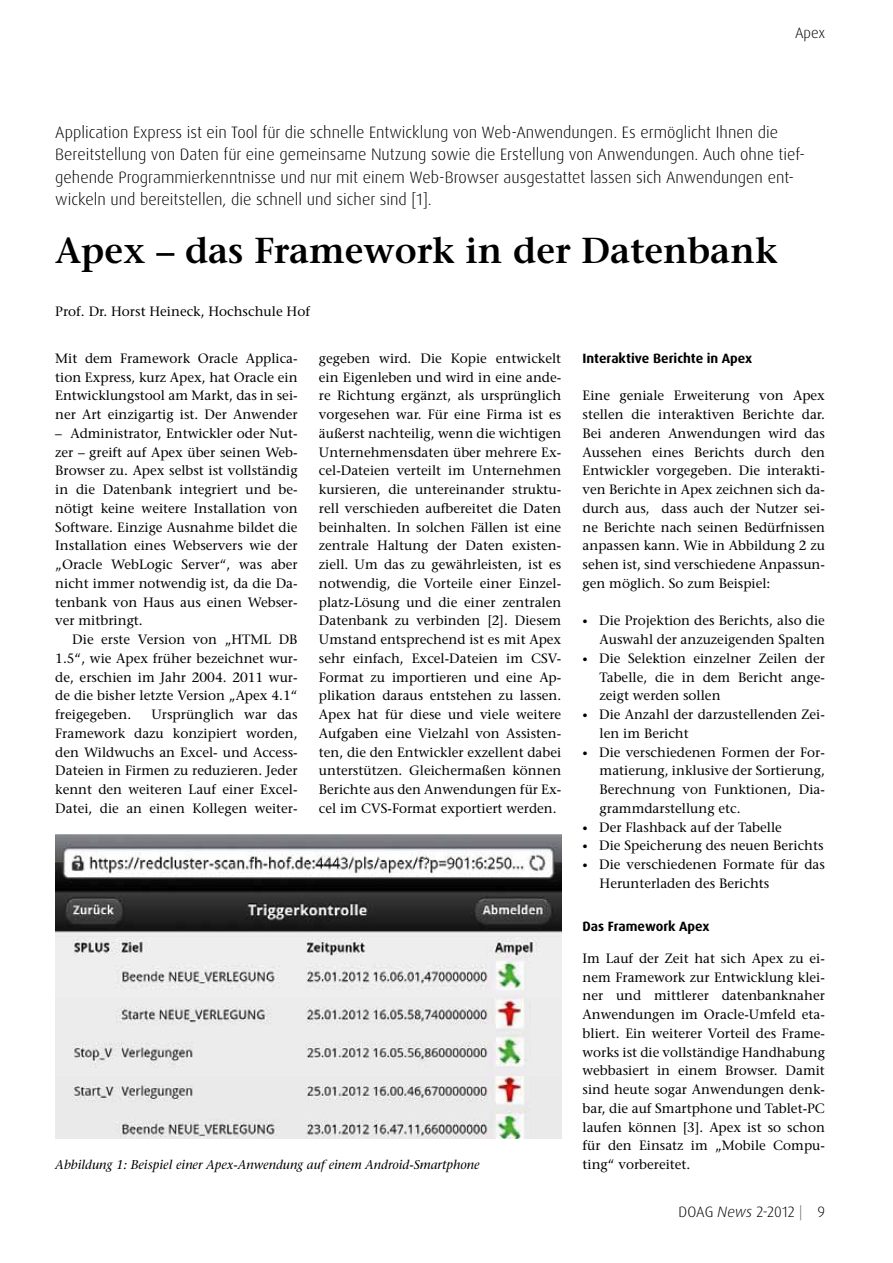
<style>
.page{position:relative;width:893px;height:1263px;background:#fff}
.page>*{position:absolute;margin:0;border:0;box-sizing:border-box;transform-origin:0 0}
.t1{font:600 36px "Stone Serif Std";color:#000}
.t2{font:300 16.5px/22.5px "Dax Pro";color:#000}
.t3{font:300 15px "Dax Pro";color:#000}
.t4{font:500 13.5px/18.8px "Stone Serif Std";color:#000;text-align:justify}
.t5{font:700 13.5px "Dax Pro";color:#000}
.t6{font:italic 500 12.75px "Stone Serif Std";color:#000}
.s1{font-size:10.5px}
.s2{font-style:italic}
.s3{color:#6f6f6e}
</style>
<div class="page">
<img style="left:55px;top:835px;width:506px;height:303px">
<p class="t3" style="left:795px;top:23px;width:32px">Apex</p>
<p class="t2" style="left:55px;top:121px;width:749px">Application Express ist ein Tool für die schnelle Entwicklung von Web-Anwendungen. Es ermöglicht Ihnen die Bereitstellung von Daten für eine gemeinsame Nutzung sowie die Erstellung von Anwendungen. Auch ohne tief&shy;gehende Programmierkenntnisse und nur mit einem Web-Browser ausgestattet lassen sich Anwendungen ent&shy;wickeln und bereitstellen, die schnell und sicher sind [1].</p>
<h1 class="t1" style="left:55px;top:229px;width:724px">Apex – das Framework in der Datenbank</h1>
<p class="t4" style="left:55px;top:302px;width:256px">Prof. Dr. Horst Heineck, Hochschule Hof</p>
<p class="t4" style="left:55px;top:349px;width:244px">Mit dem Framework Oracle Applica&shy;tion Express, kurz Apex, hat Oracle ein Entwicklungstool am Markt, das in sei&shy;ner Art einzigartig ist. Der Anwender</p>
<p class="t4" style="left:55px;top:424px;width:244px">– Administrator, Entwickler oder Nut&shy;zer – greift auf Apex über seinen Web-Browser zu. Apex selbst ist vollständig in die Datenbank integriert und be&shy;nötigt keine weitere Installation von Software. Einzige Ausnahme bildet die Installation eines Webservers wie der „Oracle WebLogic Server“, was aber nicht immer notwendig ist, da die Da&shy;tenbank von Haus aus einen Webser&shy;ver mitbringt.</p>
<p class="t4" style="left:55px;top:630px;width:244px;text-indent:17px">Die erste Version von „HTML DB 1.5“, wie Apex früher bezeichnet wur&shy;de, erschien im Jahr 2004. 2011 wur&shy;de die bisher letzte Version „Apex 4.1“ freigegeben.</p>
<p class="t4" style="left:319px;top:349px;width:244px">gegeben wird. Die Kopie entwickelt ein Eigenleben und wird in eine ande&shy;re Richtung ergänzt, als ursprünglich vorgesehen war. Für eine Firma ist es äußerst nachteilig, wenn die wichtigen Unternehmensdaten über mehrere Ex&shy;cel-Dateien verteilt im Unternehmen kursieren, die untereinander struktu&shy;rell verschieden aufbereitet die Daten beinhalten. In solchen Fällen ist eine zentrale Haltung der Daten existen&shy;ziell. Um das zu gewährleisten, ist es notwendig, die Vorteile einer Einzel&shy;platz-Lösung und die einer zentralen Datenbank zu verbinden [2]. Diesem Umstand entsprechend ist es mit Apex sehr einfach, Excel-Dateien im CSV-Format zu importieren und eine Ap&shy;plikation daraus entstehen zu lassen.<br>Apex hat für diese und viele weitere Aufgaben eine Vielzahl von Assisten&shy;ten, die den Entwickler exzellent dabei unterstützen. Gleichermaßen können Berichte aus den Anwendungen für Ex&shy;cel im CVS-Format exportiert werden.</p>
<p class="t5" style="left:583px;top:349px;width:171px">Interaktive Berichte in Apex</p>
<p class="t4" style="left:583px;top:386px;width:244px">Eine geniale Erweiterung von Apex stellen die interaktiven Berichte dar.<br>Bei anderen Anwendungen wird das Aussehen eines Berichts durch den Entwickler vorgegeben. Die interakti&shy;ven Berichte in Apex zeichnen sich da&shy;durch aus, dass auch der Nutzer sei&shy;ne Berichte nach seinen Bedürfnissen anpassen kann. Wie in Abbildung 2 zu sehen ist, sind verschiedene Anpassun&shy;gen möglich. So zum Beispiel:</p>
<p class="t4" style="left:583px;top:611px;width:244px;text-align:right"><span class="s1">•</span> Die Projektion des Berichts, also die<br>Auswahl der anzuzeigenden Spalten</p>
<p class="t4" style="left:600px;top:649px;width:227px;text-indent:-17px"><span class="s1">•</span> Die Selektion einzelner Zeilen der Tabelle, die in dem Bericht ange&shy;zeigt werden sollen</p>
<p class="t4" style="left:600px;top:705px;width:227px;text-indent:-17px"><span class="s1">•</span> Die Anzahl der darzustellenden Zei&shy;len im Bericht</p>
<p class="t4" style="left:600px;top:743px;width:227px;text-indent:-17px"><span class="s1">•</span> Die verschiedenen Formen der For&shy;matierung, inklusive der Sortierung, Berechnung von Funktionen, Dia&shy;grammdarstellung etc.</p>
<p class="t4" style="left:583px;top:818px;width:201px"><span class="s1">•</span> Der Flashback auf der Tabelle</p>
<p class="t4" style="left:583px;top:836px;width:243px"><span class="s1">•</span> Die Speicherung des neuen Berichts</p>
<p class="t4" style="left:600px;top:855px;width:227px;text-indent:-17px"><span class="s1">•</span> Die verschiedenen Formate für das<br>Herunterladen des Berichts</p>
<p class="t5" style="left:583px;top:918px;width:129px">Das Framework Apex</p>
<p class="t4" style="left:583px;top:949px;width:244px">Im Lauf der Zeit hat sich Apex zu ei&shy;nem Framework zur Entwicklung klei&shy;ner und mittlerer datenbanknaher Anwendungen im Oracle-Umfeld eta&shy;bliert. Ein weiterer Vorteil des Frame&shy;works ist die vollständige Handhabung webbasiert in einem Browser. Damit sind heute sogar Anwendungen denk&shy;bar, die auf Smartphone und Tablet-PC laufen können [3]. Apex ist so schon für den Einsatz im „Mobile Compu-</p>
<p class="t4" style="left:55px;top:705px;width:244px;text-indent:96px">Ursprünglich war das Framework dazu konzipiert worden, den Wildwuchs an Excel- und Access-Dateien in Firmen zu reduzieren. Jeder kennt den weiteren Lauf einer Excel-Datei, die an einen Kollegen weiter-</p>
<p class="t6" style="left:55px;top:1157px;width:426px">Abbildung 1: Beispiel einer Apex-Anwendung auf einem Android-Smartphone</p>
<p class="t4" style="left:583px;top:1155px;width:109px">ting“ vorbereitet.</p>
<p class="t3" style="left:679px;top:1202px;width:148px">DOAG <span class="s2">News</span> 2-2012 <span class="s3">|</span> 9</p>
</div>
